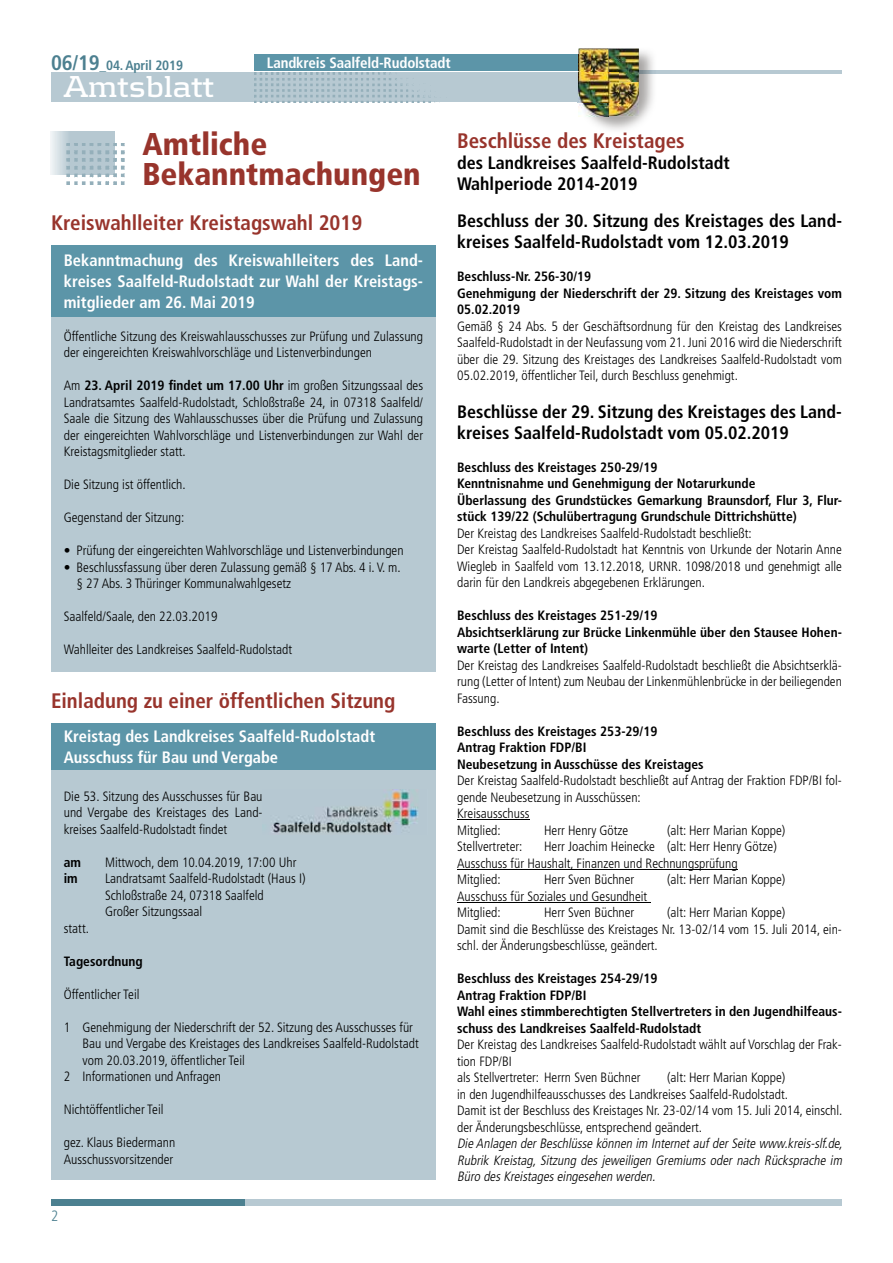
<style>
.page{position:relative;width:893px;height:1263px;background:#fff}
.page>*{position:absolute;margin:0;border:0;box-sizing:border-box;transform-origin:0 0}
.t1{font:900 condensed 31.5px/30px "Frutiger LT Std";color:#98342c}
.t2{font:700 31.5px "Kontrapunkt";letter-spacing:-.01em;color:#fff}
.t3{font:700 condensed 21px "Frutiger LT Std";color:#98342c}
.t4{font:700 condensed 18px/21px "Frutiger LT Std";color:#000}
.t5{font:700 condensed 16.5px/21px "Frutiger LT Std";color:#fff;text-align:justify}
.t6{font:700 condensed 15px "Frutiger LT Std";letter-spacing:-.01em;color:#fff}
.t7{font:300 condensed 15px "Frutiger LT Std";color:#4c8090}
.t8{font:300 condensed 13.5px/16.5px "Frutiger LT Std";color:#000}
.t9{font:700 condensed 13.5px/16.5px "Frutiger LT Std";color:#000}
.t10{font:italic 300 condensed 13.5px/16.5px "Frutiger LT Std";color:#000;text-align:justify}
.t11{font:700 condensed 13.5px "Frutiger LT Std";letter-spacing:-.01em;color:#4c8090}
.s1{font-size:21px}
.s2{font-weight:700}
</style>
<div class="page">
<div style="left:242px;top:1199px;width:600px;height:6px;background:#b7c9d2"></div>
<div style="left:51px;top:1199px;width:193px;height:6px;background:#4c8090"></div>
<div style="left:51px;top:72px;width:568px;height:30px;background:#b7c9d2"></div>
<hr style="left:639px;top:70px;width:203px;height:3px;background:#b7c9d2">
<div style="left:254px;top:54px;width:336px;height:16px;background:#5c95a8"></div>
<img style="left:577px;top:48px;width:80px;height:82px">
<img style="left:577px;top:72px;width:32px;height:30px">
<img style="left:639px;top:70px;width:18px;height:3px">
<svg style="left:577px;top:54px;width:2px;height:16px"></svg>
<img style="left:579px;top:49px;width:30px;height:23px">
<img style="left:609px;top:49px;width:30px;height:67px">
<img style="left:579px;top:102px;width:30px;height:14px">
<img style="left:579px;top:54px;width:11px;height:16px">
<img style="left:254px;top:72px;width:181px;height:30px">
<div style="left:51px;top:246px;width:385px;height:72px;background:#5c95a8"></div>
<div style="left:51px;top:318px;width:385px;height:354px;background:#b7c9d2"></div>
<svg style="left:50px;top:132px;width:64px;height:42px"></svg>
<img style="left:63px;top:143px;width:62px;height:42px">
<div style="left:51px;top:723px;width:385px;height:48px;background:#5c95a8"></div>
<div style="left:51px;top:771px;width:385px;height:409px;background:#b7c9d2"></div>
<img style="left:271px;top:790px;width:147px;height:43px">
<hr style="left:457px;top:819px;width:73px;height:1px;background:#000">
<hr style="left:457px;top:869px;width:281px;height:1px;background:#000">
<hr style="left:457px;top:902px;width:194px;height:1px;background:#000">
<p class="t11" style="left:51px;top:57px;width:134px"><span class="s1">06/19</span>_04. April 2019</p>
<p class="t6" style="left:267px;top:54px;width:185px">Landkreis Saalfeld-Rudolstadt</p>
<h1 class="t2" style="left:64px;top:69px;width:153px">Amtsblatt</h1>
<h1 class="t1" style="left:142px;top:129px;width:280px">Amtliche<br>Bekanntmachungen</h1>
<h2 class="t3" style="left:51px;top:210px;width:313px">Kreiswahlleiter Kreistagswahl 2019</h2>
<p class="t5" style="left:64px;top:249px;width:361px">Bekanntmachung des Kreiswahlleiters des Land&shy;kreises Saalfeld-Rudolstadt zur Wahl der Kreistags&shy;mitglieder am 26. Mai 2019</p>
<p class="t8" style="left:64px;top:328px;width:361px">Öffentliche Sitzung des Kreiswahlausschusses zur Prüfung und Zulassung der eingereichten Kreiswahlvorschläge und Listenverbindungen</p>
<p class="t8" style="left:64px;top:377px;width:361px;text-align:justify">Am <span class="s2">23. April 2019 findet um 17.00 Uhr</span> im großen Sitzungssaal des Landratsamtes Saalfeld-Rudolstadt, Schloßstraße 24, in 07318 Saalfeld/ Saale die Sitzung des Wahlausschusses über die Prüfung und Zulassung der eingereichten Wahlvorschläge und Listenverbindungen zur Wahl der Kreistagsmitglieder statt.</p>
<p class="t8" style="left:64px;top:476px;width:123px">Die Sitzung ist öffentlich.</p>
<p class="t8" style="left:64px;top:509px;width:122px">Gegenstand der Sitzung:</p>
<p class="t8" style="left:64px;top:542px;width:341px">• Prüfung der eingereichten Wahlvorschläge und Listenverbindungen</p>
<p class="t8" style="left:77px;top:559px;width:326px;text-indent:-13px">• Beschlussfassung über deren Zulassung gemäß § 17 Abs. 4 i. V. m. § 27 Abs. 3 Thüringer Kommunalwahlgesetz</p>
<p class="t8" style="left:64px;top:608px;width:155px">Saalfeld/Saale, den 22.03.2019</p>
<p class="t8" style="left:64px;top:641px;width:230px">Wahlleiter des Landkreises Saalfeld-Rudolstadt</p>
<h2 class="t3" style="left:51px;top:688px;width:346px">Einladung zu einer öffentlichen Sitzung</h2>
<p class="t5" style="left:64px;top:726px;width:313px">Kreistag des Landkreises Saalfeld-Rudolstadt<br>Ausschuss für Bau und Vergabe</p>
<p class="t8" style="left:64px;top:788px;width:200px;text-align:justify">Die 53. Sitzung des Ausschusses für Bau und Vergabe des Kreistages des Land&shy;kreises Saalfeld-Rudolstadt findet</p>
<p class="t9" style="left:64px;top:854px;width:19px">am</p>
<p class="t8" style="left:105px;top:854px;width:193px">Mittwoch, dem 10.04.2019, 17:00 Uhr</p>
<p class="t9" style="left:64px;top:870px;width:16px">im</p>
<p class="t8" style="left:105px;top:871px;width:202px">Landratsamt Saalfeld-Rudolstadt (Haus I)<br>Schloßstraße 24, 07318 Saalfeld<br>Großer Sitzungssaal</p>
<p class="t8" style="left:64px;top:920px;width:27px">statt.</p>
<p class="t9" style="left:64px;top:953px;width:81px">Tagesordnung</p>
<p class="t8" style="left:64px;top:986px;width:77px">Öffentlicher Teil</p>
<p class="t8" style="left:64px;top:1019px;width:351px">1 Genehmigung der Niederschrift der 52. Sitzung des Ausschusses für</p>
<p class="t8" style="left:83px;top:1035px;width:338px">Bau und Vergabe des Kreistages des Landkreises Saalfeld-Rudolstadt</p>
<p class="t8" style="left:83px;top:1052px;width:164px">vom 20.03.2019, öffentlicher Teil</p>
<p class="t8" style="left:64px;top:1068px;width:159px">2 Informationen und Anfragen</p>
<p class="t8" style="left:64px;top:1101px;width:101px">Nichtöffentlicher Teil</p>
<p class="t8" style="left:64px;top:1134px;width:113px">gez. Klaus Biedermann<br>Ausschussvorsitzender</p>
<p class="t7" style="left:51px;top:1207px;width:9px">2</p>
<h2 class="t3" style="left:457px;top:128px;width:229px">Beschlüsse des Kreistages</h2>
<h3 class="t4" style="left:457px;top:152px;width:274px">des Landkreises Saalfeld-Rudolstadt<br>Wahlperiode 2014-2019</h3>
<h3 class="t4" style="left:457px;top:210px;width:386px">Beschluss der 30. Sitzung des Kreistages des Land&shy;kreises Saalfeld-Rudolstadt vom 12.03.2019</h3>
<p class="t9" style="left:457px;top:268px;width:386px">Beschluss-Nr. 256-30/19<br>Genehmigung der Niederschrift der 29. Sitzung des Kreistages vom<br>05.02.2019</p>
<p class="t8" style="left:457px;top:318px;width:386px;text-align:justify">Gemäß § 24 Abs. 5 der Geschäftsordnung für den Kreistag des Landkreises Saalfeld-Rudolstadt in der Neufassung vom 21. Juni 2016 wird die Niederschrift über die 29. Sitzung des Kreistages des Landkreises Saalfeld-Rudolstadt vom 05.02.2019, öffentlicher Teil, durch Beschluss genehmigt.</p>
<h3 class="t4" style="left:457px;top:401px;width:386px">Beschlüsse der 29. Sitzung des Kreistages des Land&shy;kreises Saalfeld-Rudolstadt vom 05.02.2019</h3>
<p class="t9" style="left:457px;top:459px;width:386px">Beschluss des Kreistages 250-29/19<br>Kenntnisnahme und Genehmigung der Notarurkunde<br>Überlassung des Grundstückes Gemarkung Braunsdorf, Flur 3, Flur&shy;stück 139/22 (Schulübertragung Grundschule Dittrichshütte)</p>
<p class="t8" style="left:457px;top:525px;width:386px">Der Kreistag des Landkreises Saalfeld-Rudolstadt beschließt:<br>Der Kreistag Saalfeld-Rudolstadt hat Kenntnis von Urkunde der Notarin Anne Wiegleb in Saalfeld vom 13.12.2018, URNR. 1098/2018 und genehmigt alle darin für den Landkreis abgegebenen Erklärungen.</p>
<p class="t9" style="left:457px;top:607px;width:386px">Beschluss des Kreistages 251-29/19<br>Absichtserklärung zur Brücke Linkenmühle über den Stausee Hohen&shy;warte (Letter of Intent)</p>
<p class="t8" style="left:457px;top:657px;width:386px;text-align:justify">Der Kreistag des Landkreises Saalfeld-Rudolstadt beschließt die Absichtserklä&shy;rung (Letter of Intent) zum Neubau der Linkenmühlenbrücke in der beiliegenden Fassung.</p>
<p class="t9" style="left:457px;top:723px;width:248px">Beschluss des Kreistages 253-29/19<br>Antrag Fraktion FDP/BI<br>Neubesetzung in Ausschüsse des Kreistages</p>
<p class="t8" style="left:457px;top:772px;width:386px">Der Kreistag Saalfeld-Rudolstadt beschließt auf Antrag der Fraktion FDP/BI fol&shy;gende Neubesetzung in Ausschüssen:<br>Kreisausschuss<br>Mitglied:</p>
<p class="t8" style="left:544px;top:822px;width:86px">Herr Henry Götze</p>
<p class="t8" style="left:667px;top:822px;width:120px">(alt: Herr Marian Koppe)</p>
<p class="t8" style="left:457px;top:838px;width:321px;text-indent:87px">Herr Joachim Heinecke (alt: Herr Henry Götze)<br>Ausschuss für Haushalt, Finanzen und Rechnungsprüfung<br>Mitglied:</p>
<p class="t8" style="left:457px;top:838px;width:67px">Stellvertreter:</p>
<p class="t8" style="left:544px;top:871px;width:92px">Herr Sven Büchner</p>
<p class="t8" style="left:667px;top:871px;width:120px">(alt: Herr Marian Koppe)</p>
<p class="t8" style="left:457px;top:888px;width:192px">Ausschuss für Soziales und Gesundheit<br>Mitglied:</p>
<p class="t8" style="left:457px;top:904px;width:386px;text-indent:210px">(alt: Herr Marian Koppe)<br>Damit sind die Beschlüsse des Kreistages Nr. 13-02/14 vom 15. Juli 2014, ein&shy;schl. der Änderungsbeschlüsse, geändert.</p>
<p class="t9" style="left:457px;top:970px;width:386px">Beschluss des Kreistages 254-29/19<br>Antrag Fraktion FDP/BI<br>Wahl eines stimmberechtigten Stellvertreters in den Jugendhilfeaus&shy;schuss des Landkreises Saalfeld-Rudolstadt</p>
<p class="t8" style="left:457px;top:1036px;width:386px">Der Kreistag des Landkreises Saalfeld-Rudolstadt wählt auf Vorschlag der Frak&shy;tion FDP/BI<br>als Stellvertreter: Herrn Sven Büchner</p>
<p class="t8" style="left:544px;top:904px;width:92px">Herr Sven Büchner</p>
<p class="t8" style="left:457px;top:1069px;width:387px;text-indent:210px">(alt: Herr Marian Koppe)<br>in den Jugendhilfeausschusses des Landkreises Saalfeld-Rudolstadt.<br>Damit ist der Beschluss des Kreistages Nr. 23-02/14 vom 15. Juli 2014, einschl. der Änderungsbeschlüsse, entsprechend geändert.</p>
<p class="t10" style="left:457px;top:1135px;width:390px">Die Anlagen derBeschlüsse können im InternetaufderSeite www.kreis-slf.de, Rubrik Kreistag, Sitzung des jeweiligen Gremiums oder nach Rücksprache im Büro desKreistageseingesehen werden.</p>
</div>
